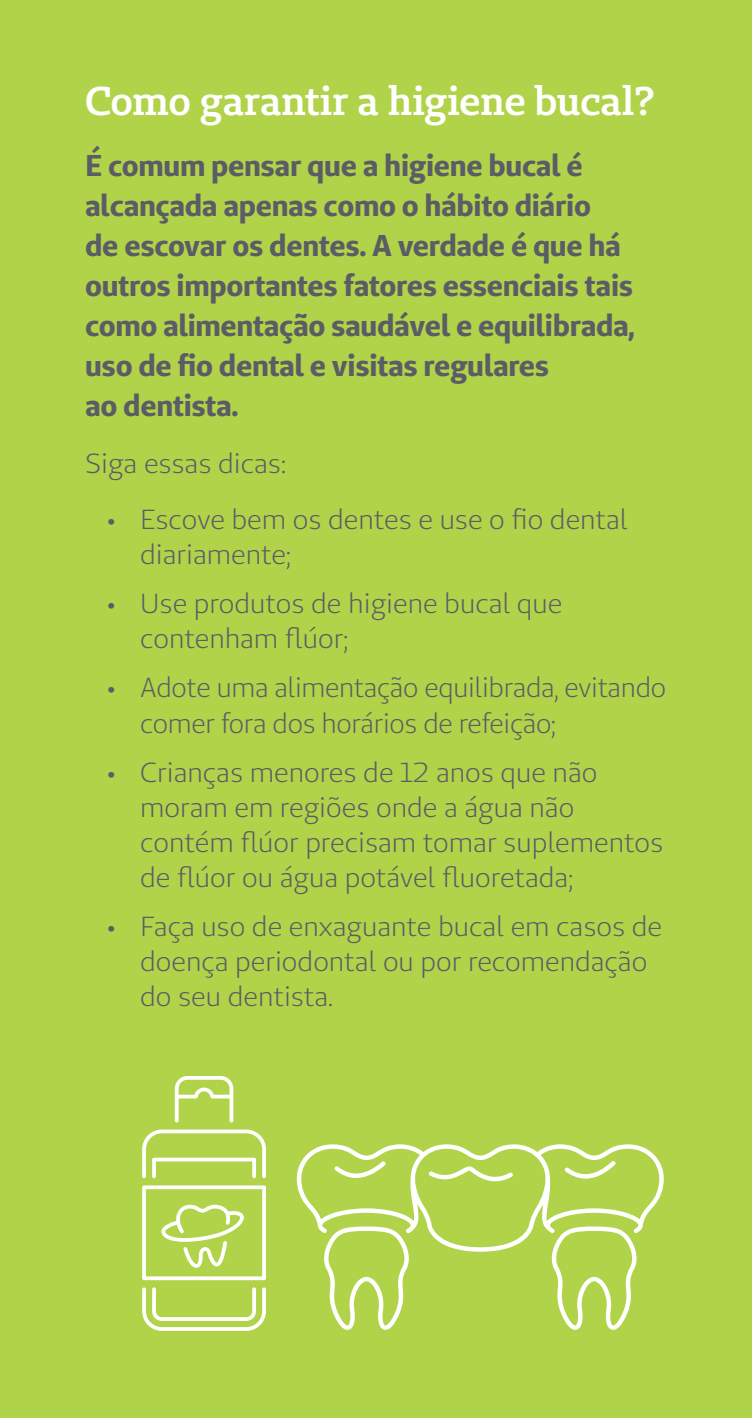
<style>
.page{position:relative;width:752px;height:1418px;background:#fff}
.page>*{position:absolute;margin:0;border:0;box-sizing:border-box;transform-origin:0 0}
.t1{font:600 40px "Unimed Slab";letter-spacing:-.005em;color:#fff}
.t2{font:700 30px/40px "Unimed Sans";letter-spacing:-.01em;color:#5b5c66}
.t3{font:27.5px/35px "Unimed Sans";color:#5b5c66}
.s1{font-family:"Myriad Pro"}
</style>
<div class="page">
<div style="left:0;top:0;width:751px;height:1417px;background:#b1d349"></div>
<svg style="left:142px;top:1076px;width:124px;height:255px"></svg>
<svg style="left:296px;top:1144px;width:368px;height:186px"></svg>
<p class="t1" style="left:85px;top:75px;width:570px">Como garantir a higiene bucal?</p>
<p class="t2" style="left:85px;top:145px;width:551px">É comum pensar que a higiene bucal é alcançada apenas como o hábito diário<br>de escovar os dentes. A verdade é que há outros importantes fatores essenciais tais como alimentação saudável e equilibrada, uso de fio dental e visitas regulares<br>ao dentista.</p>
<p class="t3" style="left:85px;top:445px;width:202px">Siga essas dicas:</p>
<p class="t3" style="left:140px;top:501px;width:488px;text-indent:-32px"><span class="s1">•</span> Escove bem os dentes e use o fio dental diariamente;</p>
<p class="t3" style="left:140px;top:586px;width:423px;text-indent:-32px"><span class="s1">•</span> Use produtos de higiene bucal que contenham flúor;</p>
<p class="t3" style="left:140px;top:670px;width:527px;text-indent:-32px"><span class="s1">•</span> Adote uma alimentação equilibrada, evitando comer fora dos horários de refeição;</p>
<p class="t3" style="left:140px;top:754px;width:524px;text-indent:-32px"><span class="s1">•</span> Crianças menores de 12 anos que não moram em regiões onde a água não contém flúor precisam tomar suplementos de flúor ou água potável fluoretada;</p>
<p class="t3" style="left:140px;top:908px;width:523px;text-indent:-32px"><span class="s1">•</span> Faça uso de enxaguante bucal em casos de doença periodontal ou por recomendação do seu dentista.</p>
</div>
